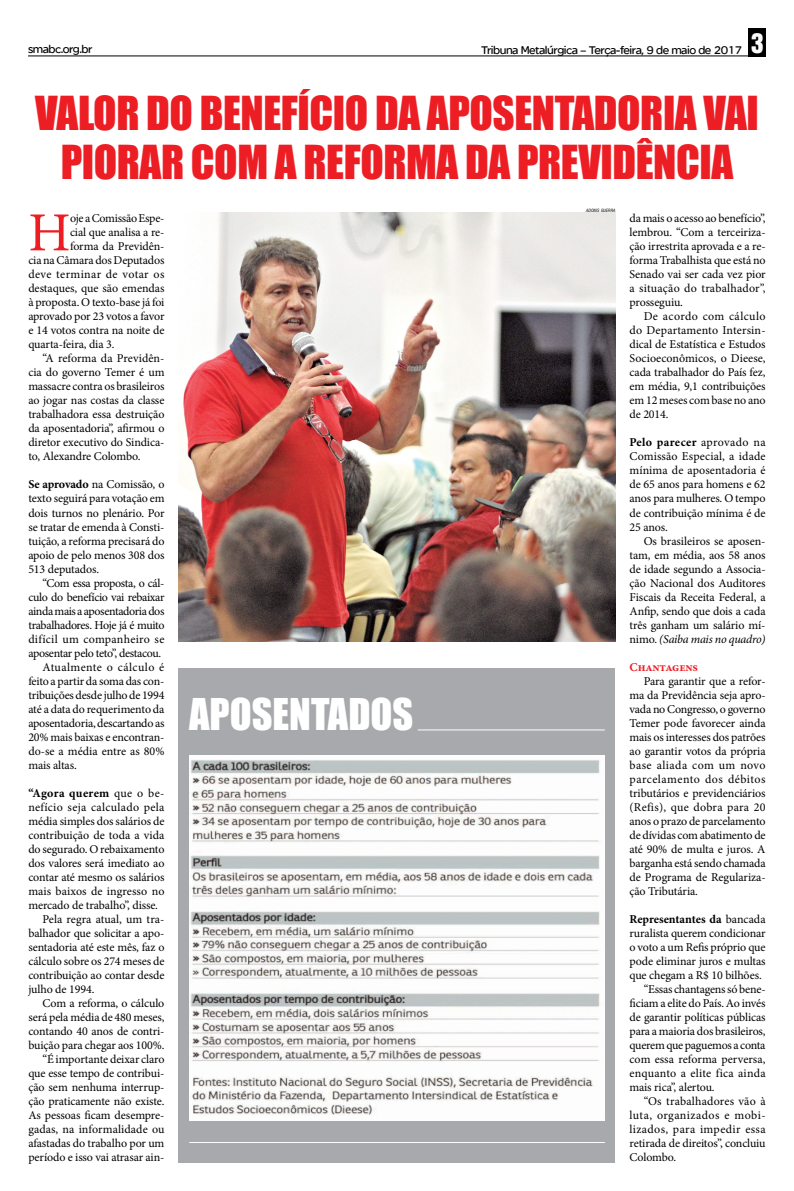
<style>
.page{position:relative;width:794px;height:1191px;background:#fff}
.page>*{position:absolute;margin:0;border:0;box-sizing:border-box;transform-origin:0 0}
.t1{font:55.1px "Minion Pro";color:#ed1d24}
.t2{font:43px/49px "Impact";letter-spacing:-.01em;color:#ed1d24;text-align:center}
.t3{font:40.2px "Impact";color:#fff}
.t4{font:12px/14px "Minion Pro";letter-spacing:-.01em;color:#000;text-align:justify}
.t5{font:12px "Minion Pro";letter-spacing:-.03em;color:#000}
.t6{font:12px "Minion Pro";letter-spacing:.03em;color:#000}
.t7{font:12px "SE Optimist Semi";letter-spacing:-.04em;color:#000}
.t8{font:12px "Minion Pro";letter-spacing:.015em;color:#000}
.t9{font:700 12px "Minion Pro";letter-spacing:.02em;color:#000}
.t10{font:12px "Minion Pro";letter-spacing:.025em;color:#000}
.t11{font:12px "Minion Pro";letter-spacing:.02em;color:#000}
.t12{font:12px "Minion Pro";letter-spacing:.035em;color:#000}
.t13{font:700 12px "Minion Pro";letter-spacing:-.01em;color:#ed1d24}
.t14{font:italic condensed 4.4px "Swiss 721 BT";color:#000}
.s1{font-family:"Helvetica Inserat";font-size:25px;color:#fcfcfc}
.s2{font-weight:700}
.s3{font-style:italic}
.s4{font-weight:400}
</style>
<div class="page">
<div style="left:179px;top:668px;width:436px;height:494px;background:#a7a9ac"></div>
<hr style="left:28px;top:55px;width:738px;height:1px;background:#000">
<div style="left:749px;top:28px;width:17px;height:28px;background:#000"></div>
<img style="left:189px;top:755px;width:416px;height:365px">
<img style="left:179px;top:213px;width:436px;height:429px">
<hr style="left:418px;top:729px;width:187px;height:1px;background:#fff">
<hr style="left:189px;top:1142px;width:416px;height:1px;background:#fff">
<p class="t7" style="left:28px;top:42px;width:66px">smabc.org.br</p>
<p class="t7" style="left:481px;top:43px;width:284px">Tribuna Metalúrgica – Terça-feira, 9 de maio de 2017 <span class="s1">3</span></p>
<h2 class="t2" style="left:35px;top:88px;width:725px">VALOR DO BENEFÍCIO DA APOSENTADORIA VAI<br>PIORAR COM A REFORMA DA PREVIDÊNCIA</h2>
<h1 class="t1" style="left:28px;top:196px;width:44px">H</h1>
<p class="t4" style="left:70px;top:211px;width:96px">oje a Comissão Espe-</p>
<p class="t14" style="left:586px;top:208px;width:31px">ADONIS GUERRA</p>
<p class="t4" style="left:629px;top:211px;width:138px">da mais o acesso ao benefício”, lembrou. “Com a terceiriza&shy;ção irrestrita aprovada e a re&shy;forma Trabalhista que está no Senado vai ser cada vez pior a situação do trabalhador”, prosseguiu.</p>
<p class="t4" style="left:629px;top:309px;width:138px;text-indent:14px">De acordo com cálculo do Departamento Intersin&shy;dical de Estatística e Estudos Socioeconômicos, o Dieese, cada trabalhador do País fez, em média, 9,1 contribuições em 12 meses com base no ano de 2014.</p>
<p class="t4" style="left:629px;top:436px;width:138px"><span class="s2">Pelo parecer</span> aprovado na Comissão Especial, a idade mínima de aposentadoria é de 65 anos para homens e 62 anos para mulheres. O tempo de contribuição mínima é de 25 anos.</p>
<p class="t4" style="left:629px;top:534px;width:138px;text-indent:14px">Os brasileiros se aposen&shy;tam, em média, aos 58 anos de idade segundo a Associa&shy;ção Nacional dos Auditores Fiscais da Receita Federal, a Anfip, sendo que dois a cada três ganham um salário mí&shy;nimo. <span class="s3">(Saiba mais no quadro)</span></p>
<p class="t13" style="left:629px;top:658px;width:70px">Chantagens</p>
<p class="t4" style="left:629px;top:674px;width:138px;text-indent:14px">Para garantir que a refor&shy;ma da Previdência seja apro&shy;vada no Congresso, o governo Temer pode favorecer ainda mais os interesses dos patrões ao garantir votos da própria base aliada com um novo parcelamento dos débitos tributários e previdenciários (Refis), que dobra para 20 anos o prazo de parcelamento de dívidas com abatimento de até 90% de multa e juros. A barganha está sendo chamada de Programa de Regulariza&shy;ção Tributária.</p>
<p class="t9" style="left:629px;top:910px;width:138px">Representantes da <span class="s4">bancada</span></p>
<p class="t4" style="left:629px;top:926px;width:138px">ruralista querem condicionar</p>
<p class="t4" style="left:629px;top:940px;width:138px">o voto a um Refis próprio que</p>
<p class="t4" style="left:629px;top:954px;width:138px">pode eliminar juros e multas</p>
<p class="t4" style="left:629px;top:968px;width:134px">que chegam a R$ 10 bilhões.</p>
<p class="t4" style="left:643px;top:982px;width:123px">“Essas chantagens só bene-</p>
<p class="t4" style="left:629px;top:996px;width:138px">ficiam a elite do País. Ao invés</p>
<p class="t4" style="left:629px;top:1010px;width:138px">de garantir políticas públicas</p>
<p class="t4" style="left:629px;top:1024px;width:138px">para a maioria dos brasileiros,</p>
<p class="t4" style="left:629px;top:1038px;width:138px">querem que paguemos a conta</p>
<p class="t4" style="left:629px;top:1052px;width:138px">com essa reforma perversa,</p>
<p class="t8" style="left:629px;top:1065px;width:138px">enquanto a elite fica ainda</p>
<p class="t4" style="left:629px;top:1080px;width:87px">mais rica”, alertou.</p>
<p class="t8" style="left:643px;top:1093px;width:123px">“Os trabalhadores vão à</p>
<p class="t12" style="left:629px;top:1107px;width:138px">luta, organizados e mobi-</p>
<p class="t6" style="left:629px;top:1121px;width:138px">lizados, para impedir essa</p>
<p class="t4" style="left:629px;top:1136px;width:138px">retirada de direitos”, concluiu</p>
<p class="t4" style="left:629px;top:1150px;width:48px">Colombo.</p>
<p class="t4" style="left:70px;top:225px;width:96px">cial que analisa a re-</p>
<p class="t4" style="left:70px;top:239px;width:96px">forma da Previdên-</p>
<p class="t4" style="left:28px;top:253px;width:138px">cia na Câmara dos Deputados</p>
<p class="t6" style="left:28px;top:266px;width:138px">deve terminar de votar os</p>
<p class="t4" style="left:28px;top:281px;width:138px">destaques, que são emendas</p>
<p class="t4" style="left:28px;top:295px;width:138px">à proposta. O texto-base já foi</p>
<p class="t4" style="left:28px;top:309px;width:138px">aprovado por 23 votos a favor</p>
<p class="t4" style="left:28px;top:323px;width:138px">e 14 votos contra na noite de</p>
<p class="t4" style="left:28px;top:337px;width:88px">quarta-feira, dia 3.</p>
<p class="t4" style="left:43px;top:351px;width:123px">“A reforma da Previdên-</p>
<p class="t4" style="left:28px;top:366px;width:138px">cia do governo Temer é um</p>
<p class="t4" style="left:28px;top:380px;width:138px">massacre contra os brasileiros</p>
<p class="t4" style="left:28px;top:394px;width:138px">ao jogar nas costas da classe</p>
<p class="t4" style="left:28px;top:408px;width:138px">trabalhadora essa destruição</p>
<p class="t4" style="left:28px;top:422px;width:138px">da aposentadoria”, afirmou o</p>
<p class="t4" style="left:28px;top:436px;width:138px">diretor executivo do Sindica-</p>
<p class="t4" style="left:28px;top:450px;width:114px">to, Alexandre Colombo.</p>
<p class="t4" style="left:28px;top:478px;width:138px"><span class="s2">Se aprovado</span> na Comissão, o texto seguirá para votação em dois turnos no plenário. Por se tratar de emenda à Consti&shy;tuição, a reforma precisará do apoio de pelo menos 308 dos 513 deputados.</p>
<p class="t5" style="left:43px;top:574px;width:123px">“Com essa proposta, o cál-</p>
<p class="t5" style="left:28px;top:588px;width:138px">culo do benefício vai rebaixar</p>
<p class="t5" style="left:28px;top:602px;width:138px">ainda mais a aposentadoria dos</p>
<p class="t5" style="left:28px;top:616px;width:138px">trabalhadores. Hoje já é muito</p>
<p class="t11" style="left:28px;top:630px;width:138px">difícil um companheiro se</p>
<p class="t5" style="left:28px;top:644px;width:134px">aposentar pelo teto”, destacou.</p>
<p class="t6" style="left:43px;top:658px;width:123px">Atualmente o cálculo é</p>
<p class="t4" style="left:28px;top:674px;width:138px">feito a partir da soma das con-</p>
<p class="t4" style="left:28px;top:688px;width:138px">tribuições desde julho de 1994</p>
<p class="t4" style="left:28px;top:702px;width:138px">até a data do requerimento da</p>
<p class="t4" style="left:28px;top:716px;width:138px">aposentadoria, descartando as</p>
<p class="t4" style="left:28px;top:730px;width:138px">20% mais baixas e encontran-</p>
<p class="t4" style="left:28px;top:744px;width:138px">do-se a média entre as 80%</p>
<p class="t4" style="left:28px;top:758px;width:50px">mais altas.</p>
<p class="t9" style="left:28px;top:784px;width:138px">“Agora querem <span class="s4">que o be-</span></p>
<p class="t10" style="left:28px;top:799px;width:138px">nefício seja calculado pela</p>
<p class="t4" style="left:28px;top:814px;width:138px">média simples dos salários de</p>
<p class="t4" style="left:28px;top:828px;width:138px">contribuição de toda a vida</p>
<p class="t4" style="left:28px;top:842px;width:138px">do segurado. O rebaixamento</p>
<p class="t4" style="left:28px;top:856px;width:138px">dos valores será imediato ao</p>
<p class="t4" style="left:28px;top:870px;width:138px">contar até mesmo os salários</p>
<p class="t4" style="left:28px;top:884px;width:138px">mais baixos de ingresso no</p>
<p class="t4" style="left:28px;top:898px;width:131px">mercado de trabalho”, disse.</p>
<p class="t4" style="left:43px;top:912px;width:123px">Pela regra atual, um tra-</p>
<p class="t4" style="left:28px;top:926px;width:138px">balhador que solicitar a apo-</p>
<p class="t4" style="left:28px;top:940px;width:138px">sentadoria até este mês, faz o</p>
<p class="t4" style="left:28px;top:954px;width:138px">cálculo sobre os 274 meses de</p>
<p class="t4" style="left:28px;top:968px;width:138px">contribuição ao contar desde</p>
<p class="t4" style="left:28px;top:982px;width:68px">julho de 1994.</p>
<p class="t4" style="left:43px;top:996px;width:123px">Com a reforma, o cálculo</p>
<p class="t4" style="left:28px;top:1010px;width:138px">será pela média de 480 meses,</p>
<p class="t4" style="left:28px;top:1024px;width:138px">contando 40 anos de contri-</p>
<p class="t4" style="left:28px;top:1038px;width:138px">buição para chegar aos 100%.</p>
<p class="t4" style="left:43px;top:1052px;width:123px">“É importante deixar claro</p>
<p class="t4" style="left:28px;top:1066px;width:138px">que esse tempo de contribui-</p>
<p class="t4" style="left:28px;top:1080px;width:138px">ção sem nenhuma interrup-</p>
<p class="t4" style="left:28px;top:1094px;width:138px">ção praticamente não existe.</p>
<p class="t4" style="left:28px;top:1108px;width:138px">As pessoas ficam desempre-</p>
<p class="t4" style="left:28px;top:1122px;width:138px">gadas, na informalidade ou</p>
<p class="t4" style="left:28px;top:1136px;width:138px">afastadas do trabalho por um</p>
<p class="t4" style="left:28px;top:1150px;width:138px">período e isso vai atrasar ain-</p>
<h3 class="t3" style="left:189px;top:683px;width:224px">APOSENTADOS</h3>
</div>
